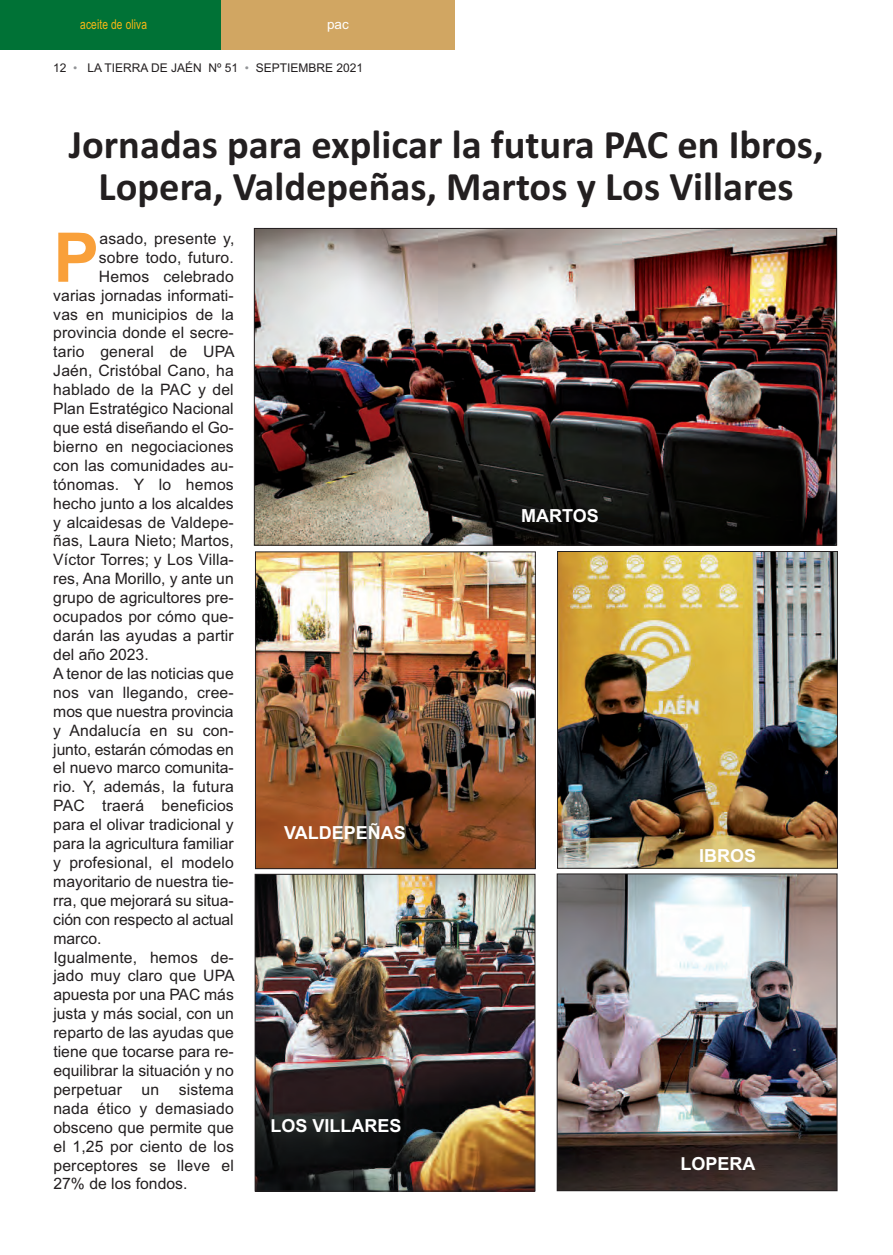
<style>
.page{position:relative;width:893px;height:1255px;background:#fff}
.page>*{position:absolute;margin:0;border:0;box-sizing:border-box;transform-origin:0 0}
.t1{font:700 68.55px "Arial";color:#f9a03a}
.t2{font:700 40.5px/42px "Calibri";color:#231f20;text-align:center}
.t3{font:700 18px "Arial";color:#fff}
.t4{font:15.75px "Arial";letter-spacing:.005em;color:#231f20}
.t5{font:13.5px "Arial";letter-spacing:.015em;color:#fcb814;scale:.75 1}
.t6{font:13.5px "Arial";color:#fff}
.t7{font:12px "Arial";color:#231f20}
.s1{color:#939598}
</style>
<div class="page">
<div style="left:220px;top:0;width:235px;height:50px;background:#d1a662"></div>
<div style="left:0;top:0;width:220px;height:50px;background:#007236"></div>
<img style="left:256px;top:230px;width:579px;height:313px">
<img style="left:257px;top:553px;width:276px;height:313px">
<div style="left:255px;top:551px;width:280px;height:317px;border:1px solid #231f20"></div>
<img style="left:559px;top:553px;width:277px;height:313px">
<div style="left:557px;top:551px;width:281px;height:317px;border:1px solid #231f20"></div>
<img style="left:257px;top:876px;width:276px;height:313px">
<div style="left:255px;top:874px;width:280px;height:317px;border:1px solid #231f20"></div>
<img style="left:559px;top:875px;width:276px;height:313px">
<div style="left:557px;top:873px;width:280px;height:317px;border:1px solid #231f20"></div>
<p class="t5" style="left:80px;top:17px;width:91px">aceite de oliva</p>
<p class="t6" style="left:327px;top:17px;width:23px">pac</p>
<p class="t7" style="left:53px;top:61px;width:312px">12 <span class="s1">•</span> LA TIERRA DE JAÉN Nº 51 <span class="s1">•</span> SEPTIEMBRE 2021</p>
<h2 class="t2" style="left:69px;top:123px;width:756px">Jornadas para explicar la futura PAC en Ibros,<br>Lopera, Valdepeñas, Martos y Los Villares</h2>
<h1 class="t1" style="left:53px;top:218px;width:47px">P</h1>
<p class="t4" style="left:100px;top:229px;width:136px">asado, presente y,</p>
<p class="t4" style="left:99px;top:248px;width:136px">sobre todo, futuro.</p>
<p class="t4" style="left:99px;top:267px;width:136px">Hemos celebrado</p>
<p class="t4" style="left:53px;top:286px;width:182px">varias jornadas informati-</p>
<p class="t4" style="left:53px;top:305px;width:182px">vas en municipios de la</p>
<p class="t4" style="left:53px;top:324px;width:182px">provincia donde el secre-</p>
<p class="t4" style="left:53px;top:343px;width:183px">tario general de UPA</p>
<p class="t4" style="left:53px;top:361px;width:182px">Jaén, Cristóbal Cano, ha</p>
<p class="t4" style="left:53px;top:380px;width:182px">hablado de la PAC y del</p>
<p class="t4" style="left:53px;top:399px;width:182px">Plan Estratégico Nacional</p>
<p class="t4" style="left:53px;top:418px;width:182px">que está diseñando el Go-</p>
<p class="t4" style="left:53px;top:437px;width:182px">bierno en negociaciones</p>
<p class="t4" style="left:53px;top:456px;width:182px">con las comunidades au-</p>
<p class="t4" style="left:53px;top:475px;width:182px">tónomas. Y lo hemos</p>
<p class="t4" style="left:53px;top:494px;width:182px">hecho junto a los alcaldes</p>
<p class="t4" style="left:53px;top:513px;width:182px">y alcaidesas de Valdepe-</p>
<p class="t4" style="left:53px;top:532px;width:182px">ñas, Laura Nieto; Martos,</p>
<p class="t4" style="left:53px;top:550px;width:182px">Víctor Torres; y Los Villa-</p>
<p class="t4" style="left:53px;top:569px;width:182px">res, Ana Morillo, y ante un</p>
<p class="t4" style="left:53px;top:588px;width:182px">grupo de agricultores pre-</p>
<p class="t4" style="left:53px;top:607px;width:182px">ocupados por cómo que-</p>
<p class="t4" style="left:53px;top:626px;width:182px">darán las ayudas a partir</p>
<p class="t4" style="left:53px;top:645px;width:97px">del año 2023.</p>
<p class="t4" style="left:53px;top:664px;width:182px">A tenor de las noticias que</p>
<p class="t4" style="left:53px;top:683px;width:182px">nos van llegando, cree-</p>
<p class="t4" style="left:53px;top:702px;width:182px">mos que nuestra provincia</p>
<p class="t4" style="left:53px;top:721px;width:182px">y Andalucía en su con-</p>
<p class="t4" style="left:53px;top:739px;width:182px">junto, estarán cómodas en</p>
<p class="t4" style="left:53px;top:758px;width:182px">el nuevo marco comunita-</p>
<p class="t4" style="left:53px;top:777px;width:182px">rio. Y, además, la futura</p>
<p class="t4" style="left:53px;top:796px;width:182px">PAC traerá beneficios</p>
<p class="t4" style="left:53px;top:815px;width:182px">para el olivar tradicional y</p>
<p class="t4" style="left:53px;top:834px;width:182px">para la agricultura familiar</p>
<p class="t4" style="left:53px;top:853px;width:182px">y profesional, el modelo</p>
<p class="t4" style="left:53px;top:872px;width:182px">mayoritario de nuestra tie-</p>
<p class="t4" style="left:53px;top:891px;width:182px">rra, que mejorará su situa-</p>
<p class="t4" style="left:53px;top:910px;width:182px">ción con respecto al actual</p>
<p class="t4" style="left:53px;top:928px;width:50px">marco.</p>
<p class="t4" style="left:53px;top:947px;width:182px">Igualmente, hemos de-</p>
<p class="t4" style="left:53px;top:966px;width:183px">jado muy claro que UPA</p>
<p class="t4" style="left:53px;top:985px;width:182px">apuesta por una PAC más</p>
<p class="t4" style="left:53px;top:1004px;width:182px">justa y más social, con un</p>
<p class="t4" style="left:53px;top:1023px;width:182px">reparto de las ayudas que</p>
<p class="t4" style="left:53px;top:1042px;width:182px">tiene que tocarse para re-</p>
<p class="t4" style="left:53px;top:1061px;width:182px">equilibrar la situación y no</p>
<p class="t4" style="left:53px;top:1080px;width:182px">perpetuar un sistema</p>
<p class="t4" style="left:53px;top:1099px;width:182px">nada ético y demasiado</p>
<p class="t4" style="left:53px;top:1117px;width:182px">obsceno que permite que</p>
<p class="t4" style="left:53px;top:1136px;width:182px">el 1,25 por ciento de los</p>
<p class="t4" style="left:53px;top:1155px;width:182px">perceptores se lleve el</p>
<p class="t4" style="left:53px;top:1174px;width:135px">27% de los fondos.</p>
<p class="t3" style="left:521px;top:505px;width:79px">MARTOS</p>
<p class="t3" style="left:284px;top:822px;width:123px">VALdEPEÑAS</p>
<p class="t3" style="left:699px;top:844px;width:59px">IBROS</p>
<p class="t3" style="left:270px;top:1115px;width:133px">LOS VILLARES</p>
<p class="t3" style="left:680px;top:1152px;width:77px">LOPERA</p>
</div>
